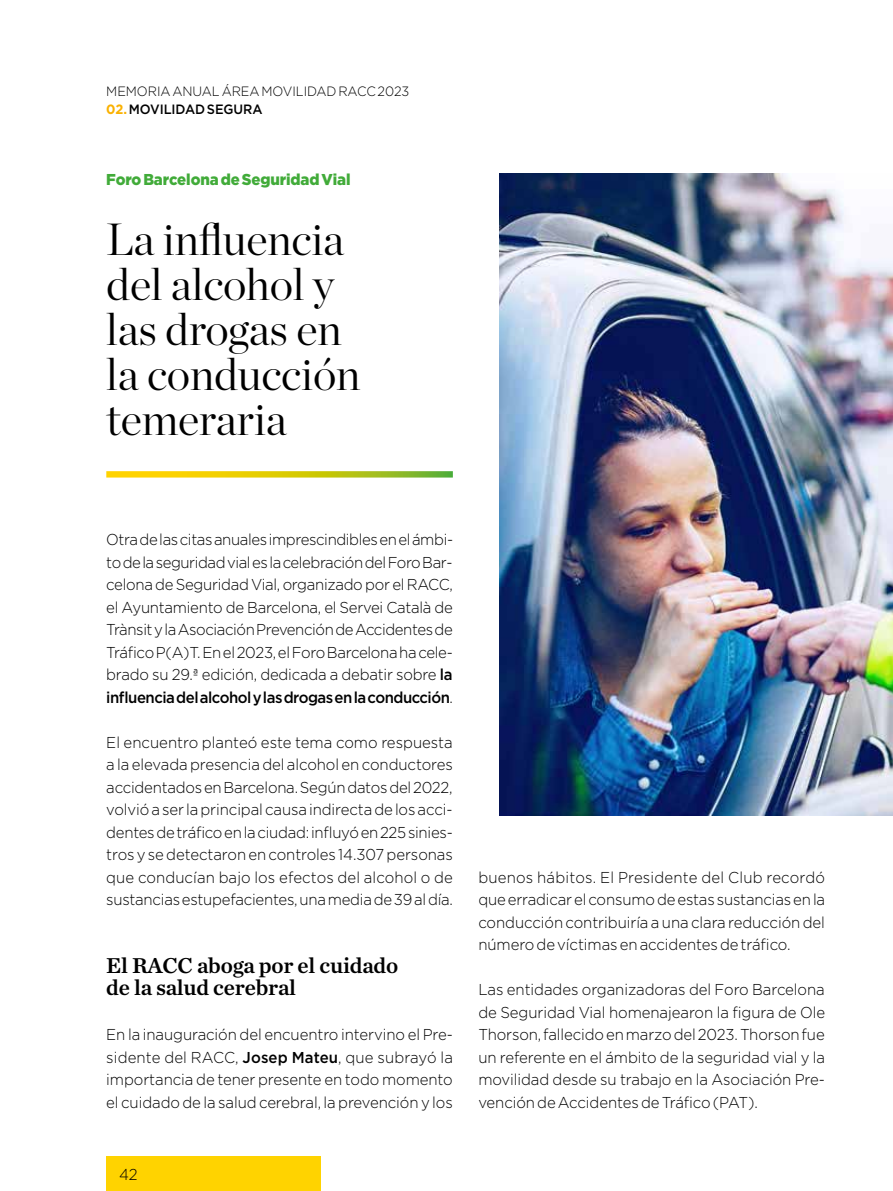
<style>
.page{position:relative;width:893px;height:1191px;background:#fff}
.page>*{position:absolute;margin:0;border:0;box-sizing:border-box;transform-origin:0 0}
.t1{font:300 45px/45px "Chronicle Display";letter-spacing:-.005em;color:#000}
.t2{font:22.5px/22.5px "Chronicle Text G1 Semi";letter-spacing:-.01em;color:#000}
.t3{font:300 15.75px/22.5px "Gotham";letter-spacing:-.005em;color:#000;text-align:justify;scale:.95 1}
.t4{font:900 15.75px "Gotham";letter-spacing:-.005em;color:#41ab39;scale:.95 1}
.t5{font:300 13.5px "Gotham";letter-spacing:-.005em;color:#000;scale:.95 1}
.t6{font:500 13.5px "Gotham";letter-spacing:-.005em;color:#000;scale:.95 1}
.s1{font-weight:700;color:#fab100}
.s2{font-weight:500}
</style>
<div class="page">
<svg style="left:106px;top:471px;width:347px;height:6px;background:#cdc914"></svg>
<img style="left:500px;top:173px;width:393px;height:642px">
<div style="left:106px;top:1157px;width:214px;height:34px;background:#ffd300"></div>
<p class="t5" style="left:106px;top:83px;width:320px">MEMORIA ANUAL ÁREA MOVILIDAD RACC 2023</p>
<p class="t6" style="left:106px;top:100px;width:166px"><span class="s1">02.</span> MOVILIDAD SEGURA</p>
<p class="t4" style="left:106px;top:168px;width:259px">Foro Barcelona de Seguridad Vial</p>
<h1 class="t1" style="left:106px;top:214px;width:256px">La influencia del alcohol y las drogas en la conducción temeraria</h1>
<p class="t3" style="left:106px;top:528px;width:367px">Otra de las citas anuales imprescindibles en el ámbi&shy;to de la seguridad vial es la celebración del Foro Bar&shy;celona de Seguridad Vial, organizado por el RACC, el Ayuntamiento de Barcelona, el Servei Català de Trànsit y la Asociación Prevención de Accidentes de Tráfico P(A)T. En el 2023, el Foro Barcelona ha cele&shy;brado su 29.ª edición, dedicada a debatir sobre <span class="s2">la influencia del alcohol y las drogas en la conducción</span>.</p>
<p class="t3" style="left:106px;top:730px;width:366px">El encuentro planteó este tema como respuesta a la elevada presencia del alcohol en conductores accidentados en Barcelona. Según datos del 2022, volvió a ser la principal causa indirecta de los acci&shy;dentes de tráfico en la ciudad: influyó en 225 sinies&shy;tros y se detectaron en controles 14.307 personas que conducían bajo los efectos del alcohol o de sustancias estupefacientes, una media de 39 al día.</p>
<h2 class="t2" style="left:106px;top:952px;width:294px">El RACC aboga por el cuidado de la salud cerebral</h2>
<p class="t3" style="left:106px;top:1023px;width:366px">En la inauguración del encuentro intervino el Pre&shy;sidente del RACC, <span class="s2">Josep Mateu</span>, que subrayó la importancia de tener presente en todo momento el cuidado de la salud cerebral, la prevención y los</p>
<p class="t3" style="left:119px;top:1163px;width:21px">42</p>
<p class="t3" style="left:478px;top:865px;width:367px">buenos hábitos. El Presidente del Club recordó que erradicar el consumo de estas sustancias en la conducción contribuiría a una clara reducción del número de víctimas en accidentes de tráfico.</p>
<p class="t3" style="left:478px;top:978px;width:366px">Las entidades organizadoras del Foro Barcelona de Seguridad Vial homenajearon la figura de Ole Thorson, fallecido en marzo del 2023. Thorson fue un referente en el ámbito de la seguridad vial y la movilidad desde su trabajo en la Asociación Pre&shy;vención de Accidentes de Tráfico (PAT).</p>
</div>
